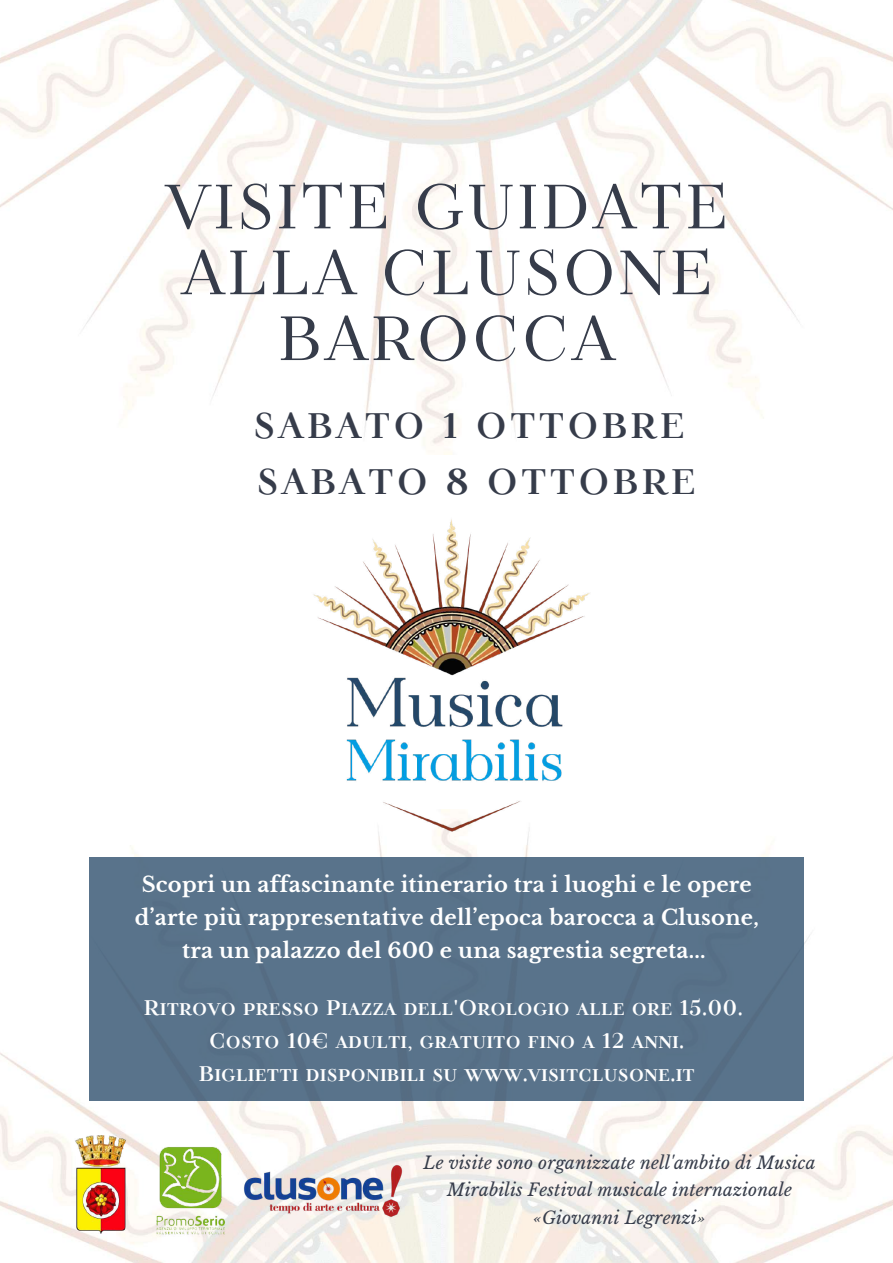
<style>
.page{position:relative;width:893px;height:1263px;background:#fff}
.page>*{position:absolute;margin:0;border:0;box-sizing:border-box;transform-origin:0 0}
.t1{font:62.25px/65.8px "TT Tsars C";letter-spacing:.03em;color:#363c4a;text-align:center}
.t2{font:700 35.25px/56.2px "TT Tsars B";letter-spacing:.09em;color:#363c4a}
.t3{font:700 21px/33.2px "Libre Baskerville";letter-spacing:.01em;color:#fff;text-align:center}
.t4{font:700 21px/33.2px "TT Tsars D";letter-spacing:.01em;color:#fff;text-align:center}
.t5{font:700 21px "TT Tsars B";letter-spacing:.01em;color:#fff}
.t6{font:italic 17.25px/27.6px "Libre Baskerville";letter-spacing:.01em;color:#363c4a;text-align:center}
</style>
<div class="page">
<img style="left:0;top:0;width:893px;height:454px">
<img style="left:0;top:848px;width:893px;height:415px">
<img style="left:288px;top:519px;width:317px;height:333px">
<img style="left:52px;top:1136px;width:98px;height:98px">
<img style="left:150px;top:1141px;width:79px;height:98px">
<img style="left:228px;top:1158px;width:189px;height:65px">
<div style="left:89px;top:857px;width:715px;height:244px;background:#59738b"></div>
<h1 class="t1" style="left:165px;top:174px;width:565px">VISITE GUIDATE<br>ALLA CLUSONE<br>BAROCCA</h1>
<h2 class="t2" style="left:253px;top:397px;width:444px">SABATO 1 OTTOBRE<br>SABATO 8 OTTOBRE</h2>
<p class="t3" style="left:135px;top:868px;width:625px">Scopri un affascinante itinerario tra i luoghi e le opere d’arte più rappresentative dell’epoca barocca a Clusone, tra un palazzo del 600 e una sagrestia segreta...</p>
<p class="t5" style="left:144px;top:996px;width:600px">Ritrovo presso Piazza dell'Orologio alle ore 15.00.</p>
<p class="t4" style="left:199px;top:1024px;width:498px">Costo 10€ adulti, gratuito fino a 12 anni.<br>Biglietti disponibili su www.visitclusone.it</p>
<p class="t6" style="left:423px;top:1149px;width:393px">Le visite sono organizzate nell'ambito di Musica<br>Mirabilis Festival musicale internazionale «Giovanni Legrenzi»</p>
</div>
